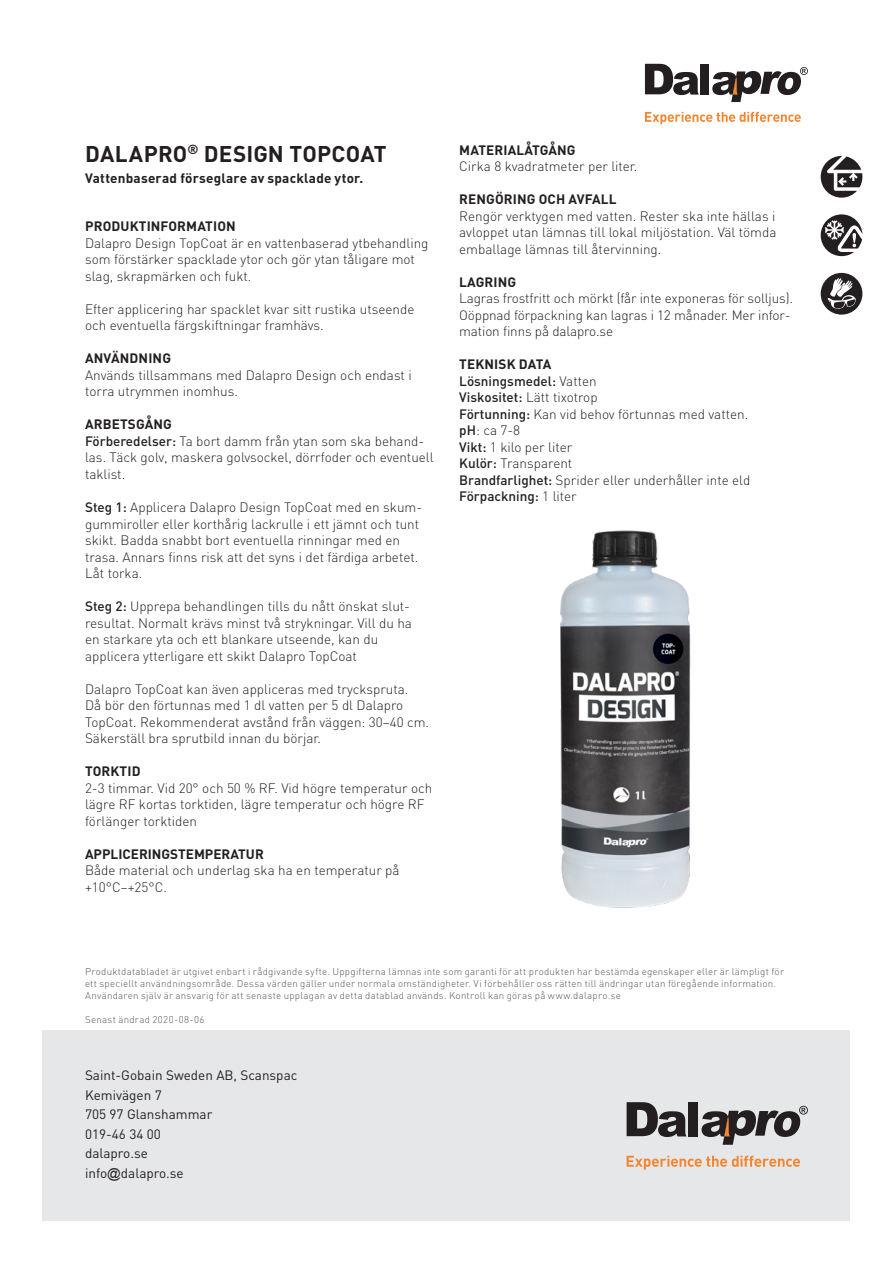
<style>
.page{position:relative;width:893px;height:1263px;background:#fff}
.page>*{position:absolute;margin:0;border:0;box-sizing:border-box;transform-origin:0 0}
.Underrubrik{font:700 22.5px "DIN Pro";letter-spacing:.01em;color:#231f20}
.Bröd{font:300 13.5px/16.5px "DIN Pro";color:#231f20}
.Text{font:13.5px "DIN Pro";color:#231f20}
.Bröd-2{font:700 13.5px "DIN Pro";letter-spacing:.01em;color:#231f20}
.Underrubrik-2{font:700 13.5px "DIN Pro";letter-spacing:.01em;color:#231f20}
.Bröd-3{font:500 13.5px "DIN Pro";color:#231f20}
.Bröd-4{font:300 9.75px/12px "DIN Pro";letter-spacing:.025em;color:#545557}
.s1{font-weight:500}
.s2{font-weight:300}
.s3{font-family:"Arial"}
</style>
<div class="page">
<div style="left:43px;top:1029px;width:807px;height:191px;background:#e6e7e9"></div>
<svg style="left:627px;top:1155px;width:173px;height:15px"></svg>
<svg style="left:627px;top:1102px;width:59px;height:35px"></svg>
<div style="left:689px;top:1102px;width:9px;height:34px;background:#231f20"></div>
<svg style="left:702px;top:1106px;width:106px;height:39px"></svg>
<svg style="left:645px;top:112px;width:156px;height:12px"></svg>
<svg style="left:645px;top:64px;width:54px;height:31px"></svg>
<div style="left:701px;top:64px;width:8px;height:31px;background:#231f20"></div>
<svg style="left:712px;top:67px;width:96px;height:35px"></svg>
<svg style="left:821px;top:214px;width:41px;height:42px"></svg>
<svg style="left:821px;top:156px;width:41px;height:42px"></svg>
<svg style="left:821px;top:273px;width:41px;height:42px"></svg>
<img style="left:560px;top:530px;width:131px;height:378px">
<p class="Underrubrik" style="left:85px;top:138px;width:303px">DALAPRO<sup>®</sup> DESIGN TOPCOAT</p>
<p class="Bröd-2" style="left:85px;top:168px;width:280px">Vattenbaserad förseglare av spacklade ytor.</p>
<p class="Underrubrik-2" style="left:85px;top:217px;width:152px">PRODUKTINFORMATION</p>
<p class="Bröd" style="left:85px;top:234px;width:345px">Dalapro Design TopCoat är en vattenbaserad ytbehandling som förstärker spacklade ytor och gör ytan tåligare mot slag, skrapmärken och fukt.</p>
<p class="Bröd" style="left:85px;top:300px;width:331px">Efter applicering har spacklet kvar sitt rustika utseende och eventuella färgskiftningar framhävs.</p>
<p class="Underrubrik-2" style="left:85px;top:349px;width:87px">ANVÄNDNING</p>
<p class="Bröd" style="left:85px;top:366px;width:328px">Används tillsammans med Dalapro Design och endast i torra utrymmen inomhus.</p>
<p class="Underrubrik-2" style="left:85px;top:415px;width:88px">ARBETSGÅNG</p>
<p class="Bröd" style="left:85px;top:432px;width:350px"><span class="s1">Förberedelser:</span> Ta bort damm från ytan som ska behand&shy;las. Täck golv, maskera golvsockel, dörrfoder och eventuell taklist.</p>
<p class="Bröd" style="left:85px;top:498px;width:339px"><span class="s1">Steg 1:</span> Applicera Dalapro Design TopCoat med en skum&shy;gummiroller eller korthårig lackrulle i ett jämnt och tunt skikt. Badda snabbt bort eventuella rinningar med en trasa. Annars finns risk att det syns i det färdiga arbetet.<br>Låt torka.</p>
<p class="Bröd" style="left:85px;top:597px;width:326px"><span class="s1">Steg 2:</span> Upprepa behandlingen tills du nått önskat slut-</p>
<p class="Bröd" style="left:85px;top:614px;width:328px">resultat. Normalt krävs minst två strykningar. Vill du ha</p>
<p class="Bröd" style="left:85px;top:630px;width:295px">en starkare yta och ett blankare utseende, kan du</p>
<p class="Bröd" style="left:85px;top:647px;width:273px">applicera ytterligare ett skikt Dalapro TopCoat</p>
<p class="Bröd" style="left:85px;top:680px;width:346px">Dalapro TopCoat kan även appliceras med tryckspruta.<br>Då bör den förtunnas med 1 dl vatten per 5 dl Dalapro TopCoat. Rekommenderat avstånd från väggen: 30–40 cm.<br>Säkerställ bra sprutbild innan du börjar.</p>
<p class="Underrubrik-2" style="left:85px;top:762px;width:57px">TORKTID</p>
<p class="Bröd" style="left:85px;top:779px;width:349px">2-3 timmar. Vid 20° och 50 % RF. Vid högre temperatur och lägre RF kortas torktiden, lägre temperatur och högre RF förlänger torktiden</p>
<p class="Bröd-2" style="left:85px;top:844px;width:180px">APPLICERINGSTEMPERATUR</p>
<p class="Bröd" style="left:85px;top:861px;width:316px">Både material och underlag ska ha en temperatur på +10°C–+25°C.</p>
<p class="Underrubrik-2" style="left:459px;top:141px;width:118px">MATERIALÅTGÅNG</p>
<p class="Bröd" style="left:459px;top:158px;width:180px">Cirka 8 kvadratmeter per liter.</p>
<p class="Bröd-2" style="left:459px;top:190px;width:159px">RENGÖRING OCH AVFALL</p>
<p class="Bröd" style="left:459px;top:207px;width:319px;text-align:justify">Rengör verktygen med vatten. Rester ska inte hällas i avloppet utan lämnas till lokal miljöstation. Väl tömda emballage lämnas till återvinning.</p>
<p class="Underrubrik-2" style="left:459px;top:273px;width:58px">LAGRING</p>
<p class="Bröd" style="left:459px;top:290px;width:335px">Lagras frostfritt och mörkt (får inte exponeras för solljus).<br>Oöppnad förpackning kan lagras i 12 månader. Mer infor&shy;mation finns på dalapro.se</p>
<p class="Underrubrik-2" style="left:459px;top:355px;width:94px">TEKNISK DATA</p>
<p class="Bröd-3" style="left:459px;top:372px;width:139px">Lösningsmedel: <span class="s2">Vatten</span></p>
<p class="Bröd" style="left:459px;top:389px;width:140px"><span class="s1">Viskositet:</span> Lätt tixotrop</p>
<p class="Bröd" style="left:459px;top:405px;width:290px"><span class="s1">Förtunning:</span> Kan vid behov förtunnas med vatten.</p>
<p class="Bröd" style="left:459px;top:422px;width:62px"><span class="s1">pH</span>: ca 7-8</p>
<p class="Bröd" style="left:459px;top:438px;width:115px"><span class="s1">Vikt:</span> 1 kilo per liter</p>
<p class="Bröd" style="left:459px;top:455px;width:115px"><span class="s1">Kulör:</span> Transparent</p>
<p class="Bröd" style="left:459px;top:471px;width:293px"><span class="s1">Brandfarlighet:</span> Sprider eller underhåller inte eld</p>
<p class="Bröd-3" style="left:459px;top:487px;width:119px">Förpackning: <span class="s2">1 liter</span></p>
<p class="Bröd-4" style="left:85px;top:965px;width:700px">Produktdatabladet är utgivet enbart i rådgivande syfte. Uppgifterna lämnas inte som garanti för att produkten har bestämda egenskaper eller är lämpligt för ett speciellt användningsområde. Dessa värden gäller under normala omständigheter. Vi förbehåller oss rätten till ändringar utan föregående information.<br>Användaren själv är ansvarig för att senaste upplagan av detta datablad används. Kontroll kan göras på www.dalapro.se</p>
<p class="Bröd-4" style="left:85px;top:1013px;width:121px">Senast ändrad 2020-08-06</p>
<p class="Text" style="left:85px;top:1066px;width:214px">Saint-Gobain Sweden AB, Scanspac</p>
<p class="Text" style="left:85px;top:1086px;width:78px">Kemivägen 7</p>
<p class="Text" style="left:85px;top:1105px;width:129px">705 97 Glanshammar</p>
<p class="Text" style="left:85px;top:1125px;width:77px">019-46 34 00</p>
<p class="Text" style="left:85px;top:1144px;width:64px">dalapro.se</p>
<p class="Text" style="left:85px;top:1164px;width:100px">info<span class="s3">@</span>dalapro.se</p>
</div>
